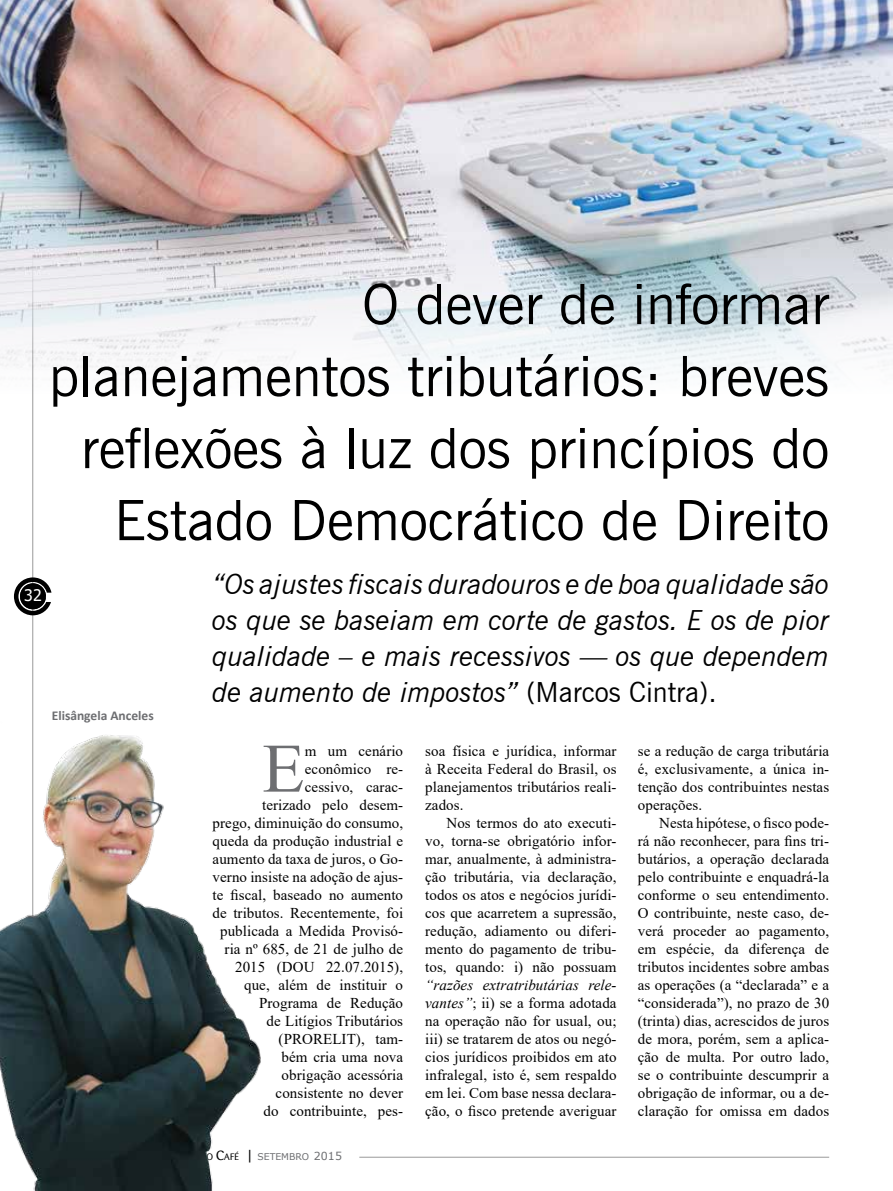
<style>
.page{position:relative;width:893px;height:1191px;background:#fff}
.page>*{position:absolute;margin:0;border:0;box-sizing:border-box;transform-origin:0 0}
.t1{font:69.3px "Times New Roman";color:#6d6e71}
.t2{font:55.5px/72px "News Gothic BT";color:#000;text-align:right}
.t3{font:italic 27.75px/36px "News Gothic BT";color:#000;text-align:justify}
.t4{font:15.9px "Tahoma";color:#fff}
.t5{font:15px/18px "Times New Roman";letter-spacing:.005em;color:#000;text-align:justify}
.t6{font:700 13.5px "Calibri";color:#6d6e71}
.t7{font:9.3px "Barmeno";color:#000}
.s1{font-style:normal}
.s2{font-style:italic}
.s3{font-size:13.2px}
.s4{font-family:"MS Reference Sans Serif";font-size:13.2px}
.s5{font-family:"MS Reference Sans Serif";color:#6d6e71}
.s6{font-family:"MS Reference Sans Serif";font-size:11.1px;color:#6d6e71}
</style>
<div class="page">
<svg style="left:14px;top:577px;width:37px;height:38px"></svg>
<hr style="left:33px;top:64px;width:1px;height:1093px;background:#000">
<hr style="left:359px;top:1157px;width:470px;height:1px;background:#000">
<img style="left:0;top:0;width:893px;height:394px">
<img style="left:0;top:693px;width:261px;height:498px">
<p class="t4" style="left:24px;top:585px;width:19px">32</p>
<h2 class="t2" style="left:49px;top:268px;width:782px">O dever de informar planejamentos tributários: breves reflexões à luz dos princípios do<br>Estado Democrático de Direito</h2>
<h3 class="t3" style="left:213px;top:566px;width:618px">“Os ajustes fiscais duradouros e de boa qualidade são os que se baseiam em corte de gastos. E os de pior qualidade – e mais recessivos — os que dependem de aumento de impostos” <span class="s1">(Marcos Cintra).</span></h3>
<h1 class="t1" style="left:262px;top:719px;width:44px">E</h1>
<p class="t6" style="left:52px;top:706px;width:103px">Elisângela Anceles</p>
<p class="t5" style="left:213px;top:741px;width:192px;text-align:right">m um cenário<br>econômico re-<br>cessivo, carac-<br>terizado pelo desem-<br>prego, diminuição do consumo, queda da produção industrial e aumento da taxa de juros, o Go&shy;verno insiste na adoção de ajus&shy;te fiscal, baseado no aumento de tributos. Recentemente, foi publicada a Medida Provisó&shy;ria nº 685, de 21 de julho de<br>2015 (DOU 22.07.2015), que, além de instituir o<br>Programa de Redução<br>de Litígios Tributários (PRORELIT), tam-<br>bém cria uma nova<br>obrigação acessória consistente no dever<br>do contribuinte, pes-</p>
<p class="t5" style="left:425px;top:741px;width:193px">soa física e jurídica, informar à Receita Federal do Brasil, os planejamentos tributários reali&shy;zados.</p>
<p class="t5" style="left:638px;top:742px;width:193px">se a redução de carga tributária é, exclusivamente, a única in&shy;tenção dos contribuintes nestas operações.</p>
<p class="t5" style="left:638px;top:814px;width:193px;text-indent:21px">Nesta hipótese, o fisco pode&shy;rá não reconhecer, para fins tri&shy;butários, a operação declarada pelo contribuinte e enquadrá-la conforme o seu entendimento.<br>O contribuinte, neste caso, de&shy;verá proceder ao pagamento, em espécie, da diferença de tributos incidentes sobre ambas as operações (a “declarada” e a “considerada”), no prazo de 30 (trinta) dias, acrescidos de juros de mora, porém, sem a aplica&shy;ção de multa. Por outro lado, se o contribuinte descumprir a obrigação de informar, ou a de&shy;claração for omissa em dados</p>
<p class="t5" style="left:425px;top:814px;width:193px;text-indent:21px">Nos termos do ato executi&shy;vo, torna-se obrigatório infor&shy;mar, anualmente, à administra&shy;ção tributária, via declaração, todos os atos e negócios jurídi&shy;cos que acarretem a supressão, redução, adiamento ou diferi&shy;mento do pagamento de tribu&shy;tos, quando: i) não possuam</p>
<p class="t5" style="left:425px;top:976px;width:193px"><span class="s2">“razões extratributárias rele&shy;vantes”</span>; ii) se a forma adotada na operação não for usual, ou; iii) se tratarem de atos ou negó&shy;cios jurídicos proibidos em ato infralegal, isto é, sem respaldo em lei. Com base nessa declara&shy;ção, o fisco pretende averiguar</p>
<p class="t7" style="left:164px;top:1151px;width:180px"><span class="s3">R</span>EVISTA DO <span class="s3">C</span>AFÉ <span class="s4">|</span> <span class="s5">SETEMBRO</span> <span class="s6">2015</span></p>
</div>
